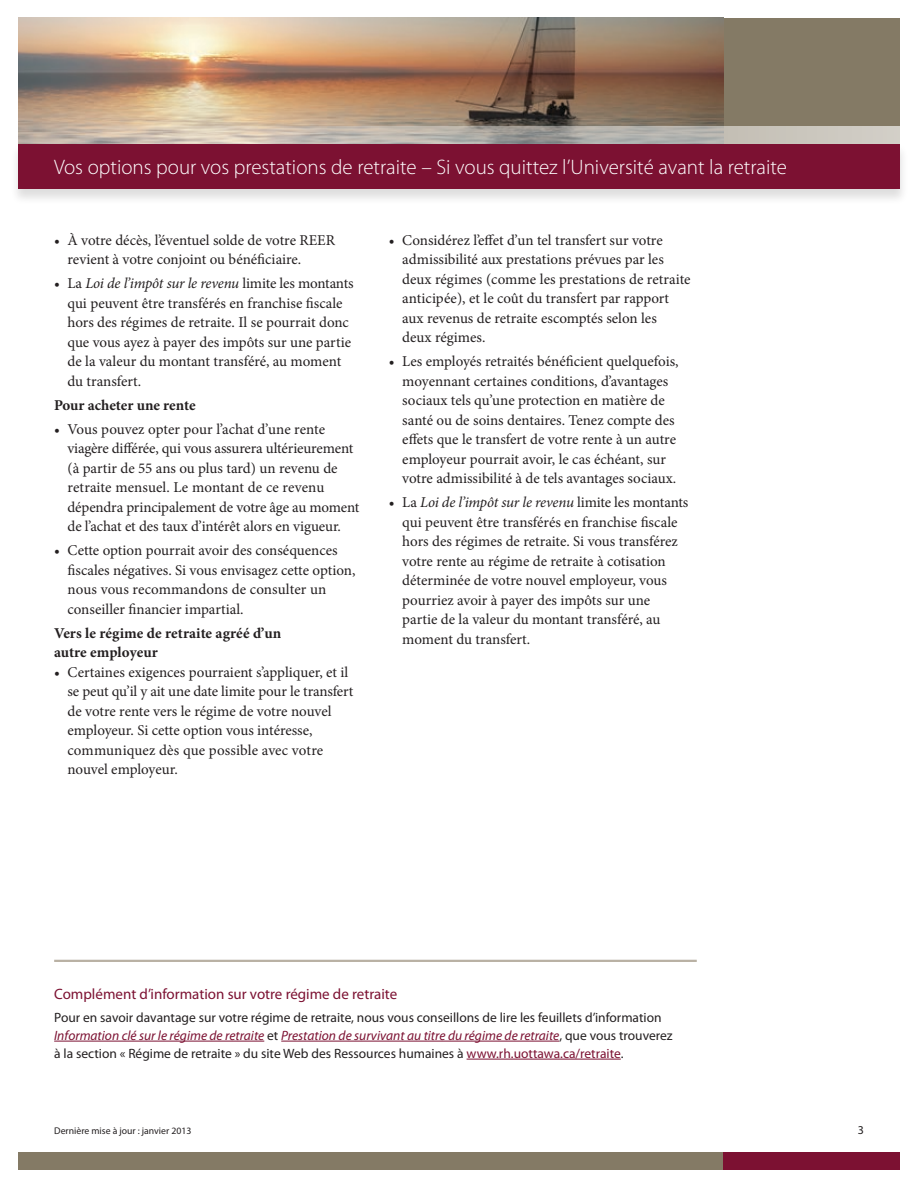
<style>
.page{position:relative;width:918px;height:1188px;background:#fff}
.page>*{position:absolute;margin:0;border:0;box-sizing:border-box;transform-origin:0 0}
.t1{font:300 21px "Myriad Pro";color:#fff}
.t2{font:15px/19.5px "Minion Pro";color:#231f20}
.t3{font:700 15px/19.5px "Minion Pro";color:#231f20}
.t4{font:15px "Myriad Pro";color:#7c1132}
.t5{font:13.5px/18px "Myriad Pro";color:#231f20}
.t6{font:12px "Myriad Pro";color:#231f20}
.t7{font:9.75px "Myriad Pro";color:#231f20}
.s1{font-style:italic}
.s2{font-style:italic;color:#7c1132}
.s3{color:#7c1132}
</style>
<div class="page">
<div style="left:714px;top:18px;width:186px;height:126px;background:#847a65"></div>
<img style="left:18px;top:18px;width:706px;height:108px">
<div style="left:10px;top:143px;width:898px;height:62px;background:#231f20;opacity:.15"></div>
<div style="left:18px;top:144px;width:882px;height:45px;background:#7c1132"></div>
<svg style="left:18px;top:126px;width:882px;height:18px;background:#bfb8af"></svg>
<div style="left:18px;top:1152px;width:706px;height:18px;background:#847a65"></div>
<div style="left:724px;top:1152px;width:176px;height:18px;background:#7c1132"></div>
<hr style="left:54px;top:1041px;width:210px;height:1px;background:#7c1132">
<hr style="left:281px;top:1041px;width:278px;height:1px;background:#7c1132">
<hr style="left:467px;top:1059px;width:154px;height:1px;background:#7c1132">
<hr style="left:54px;top:960px;width:643px;height:2px;background:#b9b1a4">
<h1 class="t1" style="left:54px;top:154px;width:735px">Vos options pour vos prestations de retraite – Si vous quittez l’Université avant la retraite</h1>
<p class="t2" style="left:68px;top:230px;width:269px;text-indent:-14px">• À votre décès, l’éventuel solde de votre REER revient à votre conjoint ou bénéficiaire.</p>
<p class="t2" style="left:68px;top:274px;width:288px;text-indent:-14px">• La <span class="s1">Loi de l’impôt sur le revenu</span> limite les montants qui peuvent être transférés en franchise fiscale hors des régimes de retraite. Il se pourrait donc que vous ayez à payer des impôts sur une partie de la valeur du montant transféré, au moment du transfert.</p>
<p class="t3" style="left:54px;top:395px;width:143px">Pour acheter une rente</p>
<p class="t2" style="left:68px;top:419px;width:293px;text-indent:-14px">• Vous pouvez opter pour l’achat d’une rente viagère différée, qui vous assurera ultérieurement (à partir de 55 ans ou plus tard) un revenu de retraite mensuel. Le montant de ce revenu dépendra principalement de votre âge au moment de l’achat et des taux d’intérêt alors en vigueur.</p>
<p class="t2" style="left:68px;top:541px;width:289px;text-indent:-14px">• Cette option pourrait avoir des conséquences fiscales négatives. Si vous envisagez cette option, nous vous recommandons de consulter un conseiller financier impartial.</p>
<p class="t3" style="left:54px;top:623px;width:229px">Vers le régime de retraite agréé d’un autre employeur</p>
<p class="t2" style="left:67px;top:662px;width:287px;text-indent:-13px">• Certaines exigences pourraient s’appliquer, et il se peut qu’il y ait une date limite pour le transfert de votre rente vers le régime de votre nouvel employeur. Si cette option vous intéresse, communiquez dès que possible avec votre nouvel employeur.</p>
<p class="t2" style="left:402px;top:230px;width:290px;text-indent:-14px">• Considérez l’effet d’un tel transfert sur votre admissibilité aux prestations prévues par les deux régimes (comme les prestations de retraite anticipée), et le coût du transfert par rapport aux revenus de retraite escomptés selon les<br>deux régimes.</p>
<p class="t2" style="left:402px;top:352px;width:278px;text-indent:-14px">• Les employés retraités bénéficient quelquefois, moyennant certaines conditions, d’avantages sociaux tels qu’une protection en matière de santé ou de soins dentaires. Tenez compte des effets que le transfert de votre rente à un autre employeur pourrait avoir, le cas échéant, sur votre admissibilité à de tels avantages sociaux.</p>
<p class="t2" style="left:402px;top:493px;width:288px;text-indent:-14px">• La <span class="s1">Loi de l’impôt sur le revenu</span> limite les montants qui peuvent être transférés en franchise fiscale hors des régimes de retraite. Si vous transférez votre rente au régime de retraite à cotisation déterminée de votre nouvel employeur, vous pourriez avoir à payer des impôts sur une partie de la valeur du montant transféré, au moment du transfert.</p>
<p class="t4" style="left:54px;top:985px;width:345px">Complément d’information sur votre régime de retraite</p>
<p class="t5" style="left:54px;top:1008px;width:620px">Pour en savoir davantage sur votre régime de retraite, nous vous conseillons de lire les feuillets d’information<br><span class="s2">Information clé sur le régime de retraite</span> et <span class="s2">Prestation de survivant au titre du régime de retraite</span>, que vous trouverez à la section « Régime de retraite » du site Web des Ressources humaines à <span class="s3">www.rh.uottawa.ca/retraite</span>.</p>
<p class="t7" style="left:54px;top:1125px;width:139px">Dernière mise à jour : janvier 2013</p>
<p class="t6" style="left:858px;top:1123px;width:8px">3</p>
</div>
